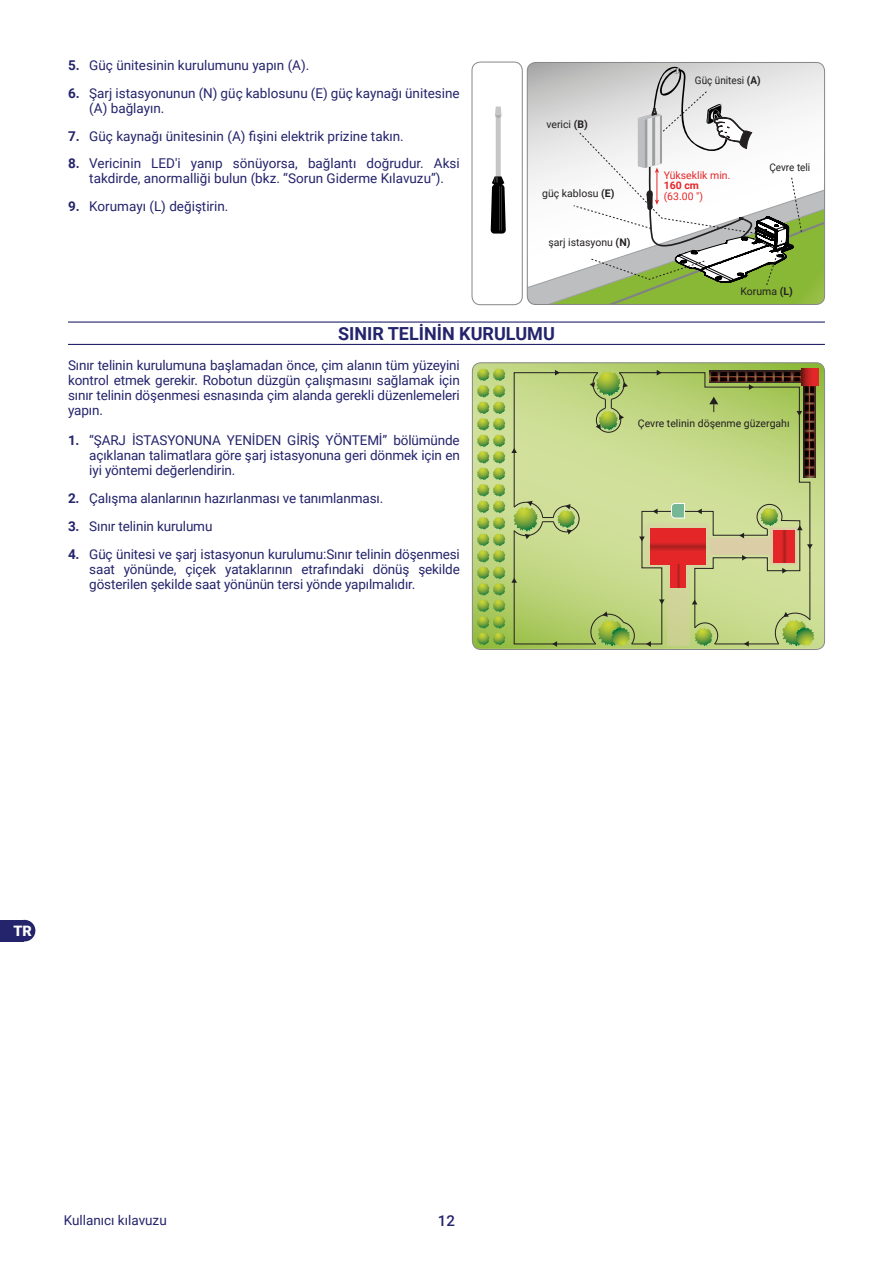
<style>
.page{position:relative;width:893px;height:1263px;background:#fff}
.page>*{position:absolute;margin:0;border:0;box-sizing:border-box;transform-origin:0 0}
.t1{font:700 18px "Roboto";color:#24246c}
.t2{font:500 15px "Roboto";color:#24246c}
.t3{font:900 14.4px "Roboto";color:#fff}
.t4{font:13.5px/15px "Roboto";color:#24246c;text-align:justify}
.t5{font:10.5px "Roboto";color:#231f20}
.t6{font:10.5px "Roboto";color:#231f20;scale:.95 1}
.t7{font:10.5px "Roboto";color:#e62629}
.t8{font:700 10.5px "Roboto";color:#e62629}
.s1{font-weight:700}
</style>
<div class="page">
<div style="left:0;top:920px;width:24px;height:21px;background:#24246c"></div>
<div style="left:14px;top:920px;width:21px;height:21px;background:#24246c;border-radius:50%"></div>
<hr style="left:68px;top:321px;width:757px;height:2px;background:#24246c">
<hr style="left:68px;top:344px;width:757px;height:1px;background:#24246c">
<svg style="left:527px;top:67px;width:298px;height:237px"></svg>
<div style="left:527px;top:62px;width:298px;height:243px;border:1px solid #878787;border-radius:9px"></div>
<svg style="left:472px;top:363px;width:353px;height:286px"></svg>
<div style="left:804px;top:384px;width:12px;height:93px;background:#36302b"></div>
<svg style="left:801px;top:368px;width:17px;height:17px"></svg>
<svg style="left:477px;top:368px;width:28px;height:277px"></svg>
<svg style="left:511px;top:370px;width:304px;height:277px"></svg>
<div style="left:472px;top:362px;width:353px;height:288px;border:1px solid #878787;border-radius:9px"></div>
<svg style="left:491px;top:107px;width:15px;height:127px"></svg>
<div style="left:472px;top:62px;width:51px;height:243px;border:1px solid #878787;border-radius:9px"></div>
<p class="t4" style="left:68px;top:57px;width:243px"><span class="s1">5.</span> Güç ünitesinin kurulumunu yapın (A).</p>
<p class="t4" style="left:89px;top:85px;width:372px;text-indent:-21px"><span class="s1">6.</span> Şarj istasyonunun (N) güç kablosunu (E) güç kaynağı ünitesine (A) bağlayın.</p>
<p class="t4" style="left:68px;top:128px;width:337px"><span class="s1">7.</span> Güç kaynağı ünitesinin (A) fişini elektrik prizine takın.</p>
<p class="t4" style="left:68px;top:156px;width:393px;text-align:center"><span class="s1">8.</span> Vericinin LED'i yanıp sönüyorsa, bağlantı doğrudur. Aksi takdirde, anormalliği bulun (bkz. “Sorun Giderme Kılavuzu”).</p>
<p class="t4" style="left:68px;top:198px;width:162px"><span class="s1">9.</span> Korumayı (L) değiştirin.</p>
<p class="t5" style="left:546px;top:117px;width:43px">verici <span class="s1">(B)</span></p>
<p class="t5" style="left:542px;top:185px;width:74px">güç kablosu <span class="s1">(E)</span></p>
<p class="t5" style="left:548px;top:235px;width:84px">şarj istasyonu <span class="s1">(N)</span></p>
<p class="t6" style="left:695px;top:73px;width:71px">Güç ünitesi <span class="s1">(A)</span></p>
<p class="t7" style="left:664px;top:168px;width:68px">Yükseklik min.</p>
<p class="t8" style="left:664px;top:178px;width:37px">160 cm</p>
<p class="t7" style="left:664px;top:189px;width:41px">(63.00 ")</p>
<p class="t6" style="left:769px;top:160px;width:45px">Çevre teli</p>
<h1 class="t1" style="left:338px;top:321px;width:218px">SINIR TELİNİN KURULUMU</h1>
<p class="t4" style="left:68px;top:358px;width:393px">Sınır telinin kurulumuna başlamadan önce, çim alanın tüm yüzeyini kontrol etmek gerekir. Robotun düzgün çalışmasını sağlamak için sınır telinin döşenmesi esnasında çim alanda gerekli düzenlemeleri yapın.</p>
<p class="t4" style="left:89px;top:433px;width:372px;text-indent:-21px"><span class="s1">1.</span> “ŞARJ İSTASYONUNA YENİDEN GİRİŞ YÖNTEMİ” bölümünde açıklanan talimatlara göre şarj istasyonuna geri dönmek için en iyi yöntemi değerlendirin.</p>
<p class="t4" style="left:68px;top:490px;width:317px"><span class="s1">2.</span> Çalışma alanlarının hazırlanması ve tanımlanması.</p>
<p class="t4" style="left:68px;top:518px;width:146px"><span class="s1">3.</span> Sınır telinin kurulumu</p>
<p class="t4" style="left:89px;top:546px;width:372px;text-indent:-21px"><span class="s1">4.</span> Güç ünitesi ve şarj istasyonun kurulumu:Sınır telinin döşenmesi saat yönünde, çiçek yataklarının etrafındaki dönüş şekilde gösterilen şekilde saat yönünün tersi yönde yapılmalıdır.</p>
<p class="t5" style="left:740px;top:284px;width:54px">Koruma <span class="s1">(L)</span></p>
<p class="t5" style="left:638px;top:416px;width:153px">Çevre telinin döşenme güzergahı</p>
<p class="t3" style="left:13px;top:921px;width:20px">TR</p>
<p class="t4" style="left:64px;top:1212px;width:104px">Kullanıcı kılavuzu</p>
<p class="t2" style="left:438px;top:1210px;width:19px">12</p>
</div>
